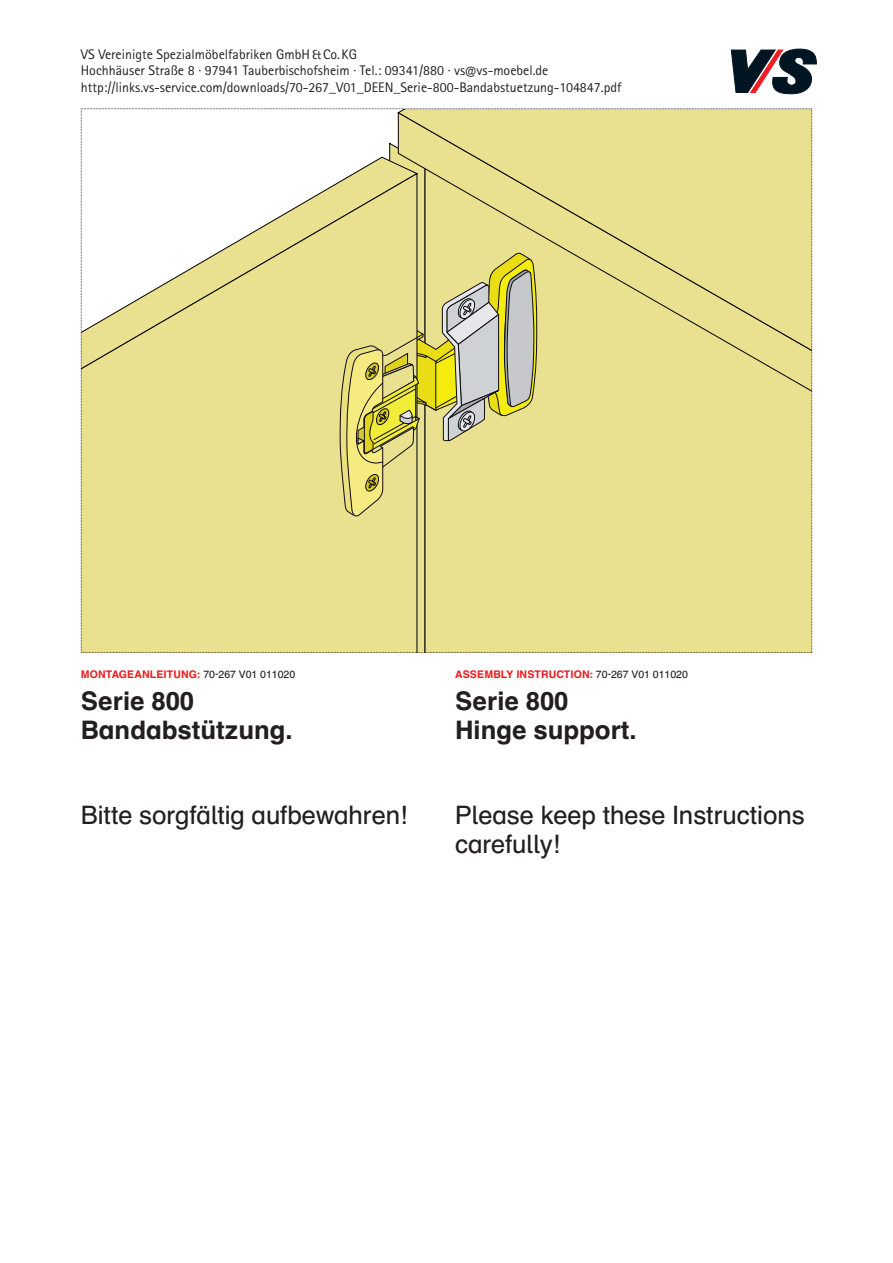
<style>
.page{position:relative;width:893px;height:1263px;background:#fff}
.page>*{position:absolute;margin:0;border:0;box-sizing:border-box;transform-origin:0 0}
.t1{font:25.5px/28.5px "Schulbuch Nord OT";color:#231f20}
.t2{font:700 25.5px/28.5px "Schulbuch Nord Pro";color:#231f20}
.t3{font:13.95px "Rotis Sans Serif Pro";color:#231f20}
.t4{font:700 10.5px "Schulbuch Nord Pro";letter-spacing:.01em;color:#ee1d23}
.s1{font-family:"Schulbuch Nord OT";font-weight:400;color:#231f20}
</style>
<div class="page">
<svg style="left:731px;top:49px;width:85px;height:45px"></svg>
<svg style="left:81px;top:108px;width:731px;height:545px;background:#e6df98"></svg>
<p class="t3" style="left:81px;top:49px;width:278px">VS Vereinigte Spezialmöbelfabriken GmbH&amp;Co.KG</p>
<p class="t3" style="left:81px;top:66px;width:469px">Hochhäuser Straße 8 · 97941 Tauberbischofsheim · Tel.: 09341/880 · vs@vs-moebel.de</p>
<p class="t3" style="left:81px;top:82px;width:542px">http://links.vs-service.com/downloads/70-267_V01_DEEN_Serie-800-Bandabstuetzung-104847.pdf</p>
<p class="t4" style="left:81px;top:670px;width:216px">MONTAGEANLEITUNG: <span class="s1">70-267 V01 011020</span></p>
<p class="t2" style="left:81px;top:690px;width:213px">Serie 800<br>Bandabstützung.</p>
<p class="t1" style="left:81px;top:801px;width:329px">Bitte sorgfältig aufbewahren!</p>
<p class="t4" style="left:455px;top:670px;width:234px">ASSEMBLY INSTRUCTION: <span class="s1">70-267 V01 011020</span></p>
<p class="t2" style="left:455px;top:690px;width:115px">Serie 800</p>
<p class="t2" style="left:455px;top:718px;width:183px">Hinge support.</p>
<p class="t1" style="left:455px;top:801px;width:351px">Please keep these Instructions carefully!</p>
</div>
